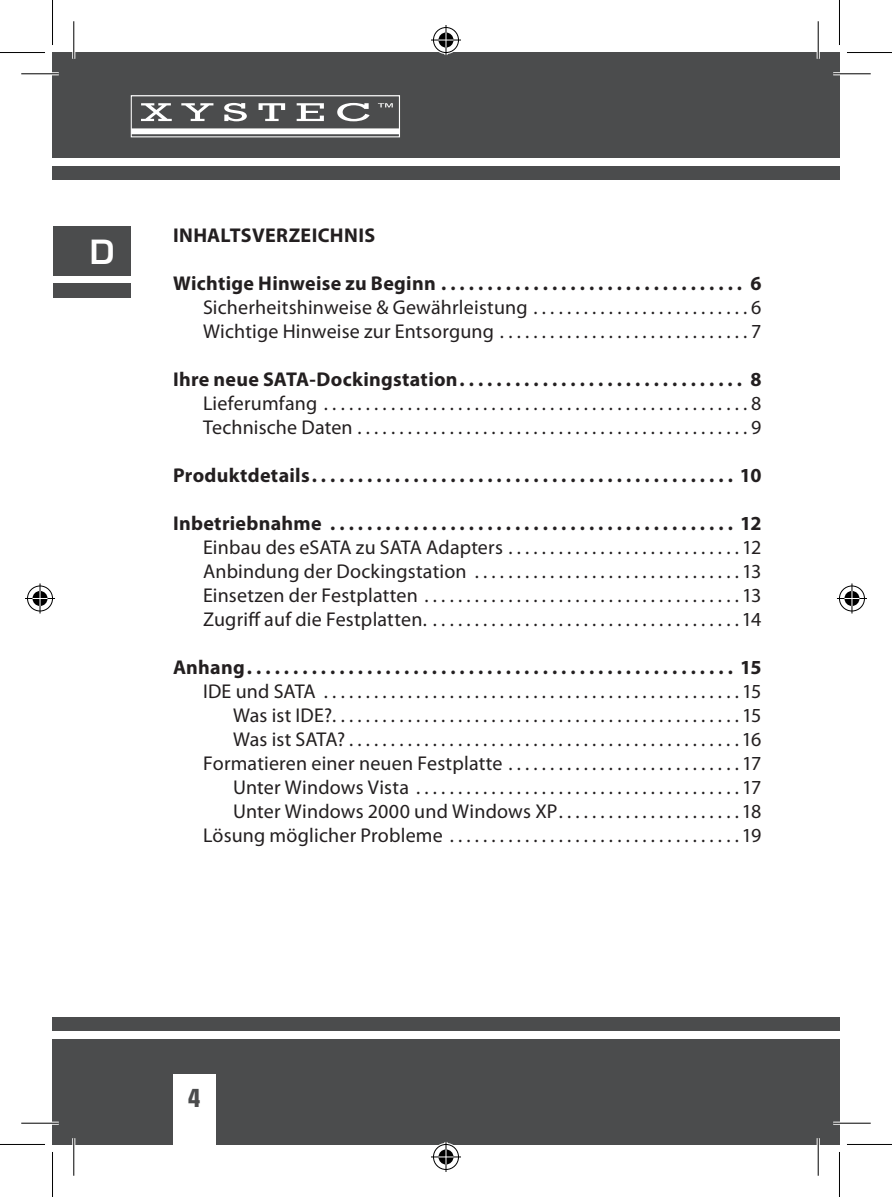
<style>
.page{position:relative;width:892px;height:1197px;background:#fff}
.page>*{position:absolute;margin:0;border:0;box-sizing:border-box;transform-origin:0 0}
.t1{font:600 32.5px "Eurostile";color:#fff}
.t2{font:700 condensed 25px "Eurostile";color:#4b4c4d}
.t3{font:20px/24px "Myriad Pro";letter-spacing:.01em;color:#231f20}
.t4{font:700 20px "Myriad Pro";letter-spacing:.015em;color:#231f20}
</style>
<div class="page">
<div style="left:52px;top:1016px;width:766px;height:128px;background:#4b4c4d"></div>
<div style="left:52px;top:1030px;width:766px;height:8px;background:#fff"></div>
<div style="left:52px;top:52px;width:766px;height:128px;background:#4b4c4d"></div>
<div style="left:52px;top:159px;width:766px;height:7px;background:#fff"></div>
<div style="left:173px;top:1073px;width:42px;height:71px;background:#fff"></div>
<svg style="left:130px;top:95px;width:270px;height:43px"></svg>
<div style="left:52px;top:226px;width:78px;height:50px;background:#4b4c4d"></div>
<div style="left:52px;top:283px;width:78px;height:14px;background:#4b4c4d"></div>
<div style="left:818px;top:1016px;width:21px;height:128px;background:#4b4c4d"></div>
<div style="left:818px;top:1030px;width:21px;height:8px;background:#fff"></div>
<div style="left:818px;top:52px;width:21px;height:128px;background:#4b4c4d"></div>
<div style="left:818px;top:159px;width:21px;height:7px;background:#fff"></div>
<hr style="left:21px;top:72px;width:38px;height:3px;background:#fff">
<hr style="left:833px;top:72px;width:37px;height:3px;background:#fff">
<hr style="left:21px;top:1121px;width:38px;height:3px;background:#fff">
<hr style="left:833px;top:1121px;width:37px;height:3px;background:#fff">
<hr style="left:72px;top:21px;width:3px;height:38px;background:#fff">
<hr style="left:72px;top:1138px;width:3px;height:37px;background:#fff">
<hr style="left:816px;top:21px;width:3px;height:38px;background:#fff">
<hr style="left:816px;top:1138px;width:3px;height:37px;background:#fff">
<hr style="left:21px;top:73px;width:38px;height:1px;background:#000">
<hr style="left:833px;top:73px;width:37px;height:1px;background:#000">
<hr style="left:21px;top:1122px;width:38px;height:1px;background:#000">
<hr style="left:833px;top:1122px;width:37px;height:1px;background:#000">
<hr style="left:73px;top:21px;width:1px;height:38px;background:#000">
<hr style="left:73px;top:1138px;width:1px;height:37px;background:#000">
<hr style="left:817px;top:21px;width:1px;height:38px;background:#000">
<hr style="left:817px;top:1138px;width:1px;height:37px;background:#000">
<hr style="left:0;top:52px;width:45px;height:1px;background:#000">
<hr style="left:847px;top:52px;width:45px;height:1px;background:#000">
<hr style="left:0;top:1143px;width:45px;height:1px;background:#000">
<hr style="left:847px;top:1143px;width:45px;height:1px;background:#000">
<hr style="left:52px;top:0;width:1px;height:45px;background:#000">
<hr style="left:52px;top:1151px;width:1px;height:45px;background:#000">
<hr style="left:839px;top:0;width:1px;height:45px;background:#000">
<hr style="left:839px;top:1151px;width:1px;height:45px;background:#000">
<div style="left:432px;top:26px;width:28px;height:28px;border:3px solid #fff;border-radius:50%"></div>
<svg style="left:431px;top:38px;width:30px;height:4px"></svg>
<hr style="left:444px;top:25px;width:3px;height:30px;background:#fff">
<div style="left:437px;top:31px;width:18px;height:18px;border:3px solid #fff;border-radius:50%"></div>
<div style="left:433px;top:27px;width:26px;height:26px;border:1px solid #000;border-radius:50%"></div>
<hr style="left:431px;top:40px;width:30px;height:1px;background:#000">
<hr style="left:445px;top:25px;width:1px;height:30px;background:#000">
<svg style="left:438px;top:33px;width:15px;height:15px"></svg>
<div style="left:432px;top:1142px;width:28px;height:28px;border:3px solid #fff;border-radius:50%"></div>
<hr style="left:431px;top:1155px;width:30px;height:3px;background:#fff">
<hr style="left:444px;top:1141px;width:3px;height:30px;background:#fff">
<div style="left:437px;top:1147px;width:18px;height:18px;border:3px solid #fff;border-radius:50%"></div>
<div style="left:433px;top:1144px;width:26px;height:25px;border:1px solid #000;border-radius:50%"></div>
<hr style="left:431px;top:1156px;width:30px;height:1px;background:#000">
<hr style="left:445px;top:1141px;width:1px;height:30px;background:#000">
<svg style="left:438px;top:1149px;width:15px;height:15px"></svg>
<div style="left:26px;top:584px;width:28px;height:28px;border:3px solid #fff;border-radius:50%"></div>
<hr style="left:25px;top:597px;width:30px;height:3px;background:#fff">
<svg style="left:38px;top:583px;width:4px;height:30px"></svg>
<div style="left:31px;top:589px;width:18px;height:18px;border:3px solid #fff;border-radius:50%"></div>
<div style="left:27px;top:585px;width:26px;height:26px;border:1px solid #000;border-radius:50%"></div>
<hr style="left:25px;top:598px;width:30px;height:1px;background:#000">
<hr style="left:40px;top:583px;width:1px;height:30px;background:#000">
<svg style="left:33px;top:591px;width:15px;height:15px"></svg>
<div style="left:838px;top:584px;width:28px;height:28px;border:3px solid #fff;border-radius:50%"></div>
<hr style="left:837px;top:597px;width:30px;height:3px;background:#fff">
<hr style="left:850px;top:583px;width:3px;height:30px;background:#fff">
<div style="left:843px;top:589px;width:18px;height:18px;border:3px solid #fff;border-radius:50%"></div>
<div style="left:839px;top:585px;width:25px;height:26px;border:1px solid #000;border-radius:50%"></div>
<hr style="left:837px;top:598px;width:30px;height:1px;background:#000">
<hr style="left:851px;top:583px;width:1px;height:30px;background:#000">
<svg style="left:844px;top:591px;width:15px;height:15px"></svg>
<h1 class="t1" style="left:90px;top:232px;width:26px">D</h1>
<p class="t4" style="left:173px;top:224px;width:204px">INHALTSVERZEICHNIS</p>
<p class="t4" style="left:173px;top:272px;width:590px">Wichtige Hinweise zu Beginn . . . . . . . . . . . . . . . . . . . . . . . . . . . . . . . . . 6</p>
<p class="t3" style="left:203px;top:295px;width:560px">Sicherheitshinweise &amp; Gewährleistung . . . . . . . . . . . . . . . . . . . . . . . . . . 6<br>Wichtige Hinweise zur Entsorgung . . . . . . . . . . . . . . . . . . . . . . . . . . . . . . 7</p>
<p class="t4" style="left:173px;top:368px;width:590px">Ihre neue SATA-Dockingstation . . . . . . . . . . . . . . . . . . . . . . . . . . . . . . . 8</p>
<p class="t3" style="left:203px;top:391px;width:560px">Lieferumfang . . . . . . . . . . . . . . . . . . . . . . . . . . . . . . . . . . . . . . . . . . . . . . . . . . . 8<br>Technische Daten . . . . . . . . . . . . . . . . . . . . . . . . . . . . . . . . . . . . . . . . . . . . . . . 9</p>
<p class="t4" style="left:173px;top:464px;width:590px">Produktdetails . . . . . . . . . . . . . . . . . . . . . . . . . . . . . . . . . . . . . . . . . . . . . . 10</p>
<p class="t4" style="left:173px;top:512px;width:590px">Inbetriebnahme . . . . . . . . . . . . . . . . . . . . . . . . . . . . . . . . . . . . . . . . . . . . 12</p>
<p class="t3" style="left:203px;top:535px;width:560px;text-align:justify">Einbau des eSATA zu SATA Adapters . . . . . . . . . . . . . . . . . . . . . . . . . . . . 12<br>Anbindung der Dockingstation . . . . . . . . . . . . . . . . . . . . . . . . . . . . . . . . 13<br>Einsetzen der Festplatten . . . . . . . . . . . . . . . . . . . . . . . . . . . . . . . . . . . . . . 13<br>Zugriff auf die Festplatten. . . . . . . . . . . . . . . . . . . . . . . . . . . . . . . . . . . . . . 14</p>
<p class="t4" style="left:173px;top:656px;width:590px">Anhang . . . . . . . . . . . . . . . . . . . . . . . . . . . . . . . . . . . . . . . . . . . . . . . . . . . . . 15</p>
<p class="t3" style="left:203px;top:679px;width:560px;text-align:right">IDE und SATA . . . . . . . . . . . . . . . . . . . . . . . . . . . . . . . . . . . . . . . . . . . . . . . . . . 15<br>Was ist IDE? . . . . . . . . . . . . . . . . . . . . . . . . . . . . . . . . . . . . . . . . . . . . . . . . . 15<br>Was ist SATA? . . . . . . . . . . . . . . . . . . . . . . . . . . . . . . . . . . . . . . . . . . . . . . . 16<br>Formatieren einer neuen Festplatte . . . . . . . . . . . . . . . . . . . . . . . . . . . . 17<br>Unter Windows Vista . . . . . . . . . . . . . . . . . . . . . . . . . . . . . . . . . . . . . . . 17<br>Unter Windows 2000 und Windows XP . . . . . . . . . . . . . . . . . . . . . . 18<br>Lösung möglicher Probleme . . . . . . . . . . . . . . . . . . . . . . . . . . . . . . . . . . . 19</p>
<p class="t2" style="left:188px;top:1082px;width:14px">4</p>
</div>
